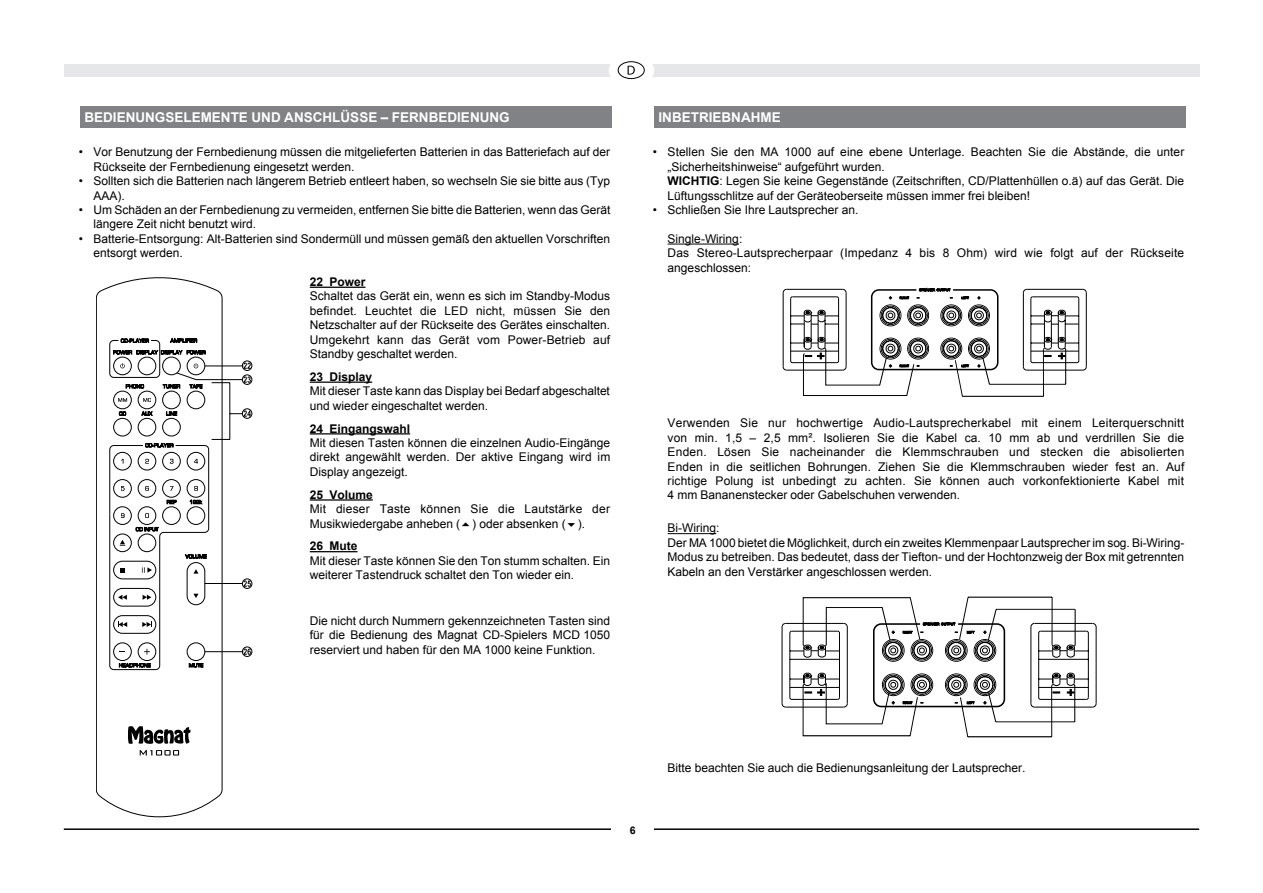
<style>
.page{position:relative;width:1263px;height:893px;background:#fff}
.page>*{position:absolute;margin:0;border:0;box-sizing:border-box;transform-origin:0 0}
.t1{font:700 13.5px "Arial";color:#fff}
.t2{font:12px/14.4px "Arial";color:#000}
.t3{font:700 12px "Arial";color:#000}
.t4{font:700 10.5px "Arial";color:#000}
.s1{font-weight:700}
</style>
<div class="page">
<div style="left:64px;top:64px;width:1135px;height:13px;background:#e6e7e8"></div>
<div style="left:609px;top:55px;width:45px;height:30px;background:#fff;border-radius:50%"></div>
<svg style="left:618px;top:62px;width:26px;height:17px"></svg>
<div style="left:618px;top:61px;width:27px;height:18px;border:1px solid #000;border-radius:50%"></div>
<svg style="left:628px;top:66px;width:7px;height:9px"></svg>
<hr style="left:64px;top:828px;width:1135px;height:2px;background:#000">
<div style="left:611px;top:817px;width:43px;height:26px;background:#fff"></div>
<hr style="left:310px;top:287px;width:55px;height:1px;background:#000">
<hr style="left:310px;top:382px;width:62px;height:1px;background:#000">
<hr style="left:310px;top:433px;width:100px;height:1px;background:#000">
<hr style="left:310px;top:499px;width:63px;height:2px;background:#000">
<hr style="left:310px;top:551px;width:47px;height:1px;background:#000">
<div style="left:80px;top:106px;width:532px;height:22px;background:#808285"></div>
<svg style="left:96px;top:277px;width:127px;height:540px"></svg>
<svg style="left:140px;top:750px;width:39px;height:5px"></svg>
<svg style="left:121px;top:339px;width:28px;height:4px"></svg>
<div style="left:242px;top:579px;width:10px;height:10px;border:1px solid #000;border-radius:50%"></div>
<div style="left:242px;top:647px;width:10px;height:10px;border:1px solid #000;border-radius:50%"></div>
<div style="left:242px;top:409px;width:10px;height:9px;border:1px solid #000;border-radius:50%"></div>
<div style="left:242px;top:375px;width:10px;height:10px;border:1px solid #000;border-radius:50%"></div>
<div style="left:242px;top:361px;width:10px;height:10px;border:1px solid #000;border-radius:50%"></div>
<svg style="left:109px;top:350px;width:142px;height:320px"></svg>
<hr style="left:668px;top:244px;width:71px;height:1px;background:#000">
<hr style="left:668px;top:533px;width:48px;height:1px;background:#000">
<div style="left:654px;top:106px;width:532px;height:22px;background:#808285"></div>
<svg style="left:783px;top:288px;width:303px;height:109px"></svg>
<svg style="left:782px;top:596px;width:314px;height:142px"></svg>
<p class="t1" style="left:84px;top:108px;width:71px">BEDIENUNGS</p>
<p class="t1" style="left:174px;top:108px;width:245px">ELEMENTE UND ANSCHLÜSSE – FERNB</p>
<p class="t1" style="left:438px;top:108px;width:62px">EDIENUNG</p>
<p class="t2" style="left:94px;top:145px;width:518px;text-indent:-15px">• Vor Benutzung der Fernbedienung müssen die mitgelieferten Batterien in das Batteriefach auf der<br>Rückseite der Fernbedienung eingesetzt werden.</p>
<p class="t2" style="left:94px;top:174px;width:518px;text-indent:-15px">• Sollten sich die Batterien nach längerem Betrieb entleert haben, so wechseln Sie sie bitte aus (Typ<br>AAA).</p>
<p class="t2" style="left:94px;top:203px;width:518px;text-indent:-15px">• Um Schäden an der Fernbedienung zu vermeiden, entfernen Sie bitte die Batterien, wenn das Gerät längere Zeit nicht benutzt wird.</p>
<p class="t2" style="left:94px;top:231px;width:518px;text-indent:-15px">• Batterie-Entsorgung: Alt-Batterien sind Sondermüll und müssen gemäß den aktuellen Vorschriften entsorgt werden.</p>
<p class="t3" style="left:310px;top:274px;width:57px">22 POWER</p>
<p class="t2" style="left:310px;top:289px;width:302px;text-align:justify">Schaltet das Gerät ein, wenn es sich im Standby-Modus befindet. Leuchtet die LED nicht, müssen Sie den N etzschalter auf der Rückseite des Gerätes einschalten.<br>U mgekehrt kann das Gerät vom Power-Betrieb auf Standby geschaltet werden.</p>
<p class="t3" style="left:310px;top:369px;width:64px">23 DISPLAY</p>
<p class="t2" style="left:310px;top:384px;width:302px">Mit dieser Taste kann das Display bei Bedarf abgeschaltet und wieder eingeschaltet werden.</p>
<p class="t3" style="left:310px;top:420px;width:102px">24 EINGANGSWAHL</p>
<p class="t2" style="left:310px;top:436px;width:302px;text-align:justify">Mit diesen Tasten können die einzelnen Audio-Eingänge direkt angewählt werden. Der aktive Eingang wird im Display angezeigt.</p>
<p class="t3" style="left:310px;top:486px;width:65px">25 VOLUME</p>
<p class="t2" style="left:310px;top:502px;width:302px">Mit dieser Taste können Sie die Lautstärke der<br>Musikwiedergabe anheben ( ) oder absenken ( ).</p>
<p class="t3" style="left:310px;top:538px;width:49px">26 MUTE</p>
<p class="t2" style="left:310px;top:554px;width:302px">Mit dieser Taste können Sie den Ton stumm schalten. Ein weiterer Tastendruck schaltet den Ton wieder ein.</p>
<p class="t2" style="left:310px;top:614px;width:302px;text-align:justify">Die nicht durch N ummern gekennzeichneten Tasten sind für die Bedienung des Magnat CD-Spielers MCD 1050 reserviert und haben für den MA 1000 keine Funktion.</p>
<p class="t1" style="left:658px;top:108px;width:74px">INBETRIEBNAHM</p>
<p class="t1" style="left:772px;top:108px;width:11px">E</p>
<p class="t2" style="left:668px;top:145px;width:518px;text-indent:-15px">• Stellen Sie den MA 1000 auf eine ebene Unterlage. Beachten Sie die Abstände, die unter „Sicherheitshinweise“ aufgeführt wurden.<br><span class="s1">WICHTIG</span>: Legen Sie keine Gegenstände (Zeitschriften, CD/Plattenhüllen o.ä) auf das Gerät. Die Lüftungsschlitze auf der Geräteoberseite müssen immer frei bleiben!</p>
<p class="t2" style="left:653px;top:203px;width:207px">• Schließen Sie Ihre Lautsprecher an.</p>
<p class="t2" style="left:668px;top:231px;width:518px">Single-Wiring:<br>Das Stereo-Lautsprecherpaar (Impedanz 4 bis 8 Ohm) wird wie folgt auf der Rückseite angeschlossen:</p>
<p class="t2" style="left:668px;top:416px;width:519px;text-align:justify">Verwenden Sie nur hochwertige Audio-Lautsprecherkabel mit einem Leiterquerschnitt von min. 1,5 – 2,5 mm². Isolieren Sie die Kabel ca. 10 mm ab und verdrillen Sie die Enden. Lösen Sie nacheinander die Klemmschrauben und stecken die abisolierten Enden in die seitlichen Bohrungen. Ziehen Sie die Klemmschrauben wieder fest an. Auf richtige Polung ist unbedingt zu achten. Sie können auch vorkonfektionierte Kabel mit 4 mm Bananenstecker oder Gabelschuhen verwenden.</p>
<p class="t2" style="left:668px;top:521px;width:518px">Bi-Wiring:<br>Der MA 1000 bietet die Möglichkeit, durch ein zweites Klemmenpaar Lautsprecher im sog. Bi-Wiring-Modus zu betreiben. Das bedeutet, dass der Tiefton- und der Hochtonzweig der Box mit getrennten Kabeln an den Verstärker angeschlossen werden.</p>
<p class="t4" style="left:630px;top:823px;width:7px">6</p>
<p class="t2" style="left:668px;top:761px;width:359px">Bitte beachten Sie auch die Bedienungsanleitung der Lautsprecher.</p>
</div>
